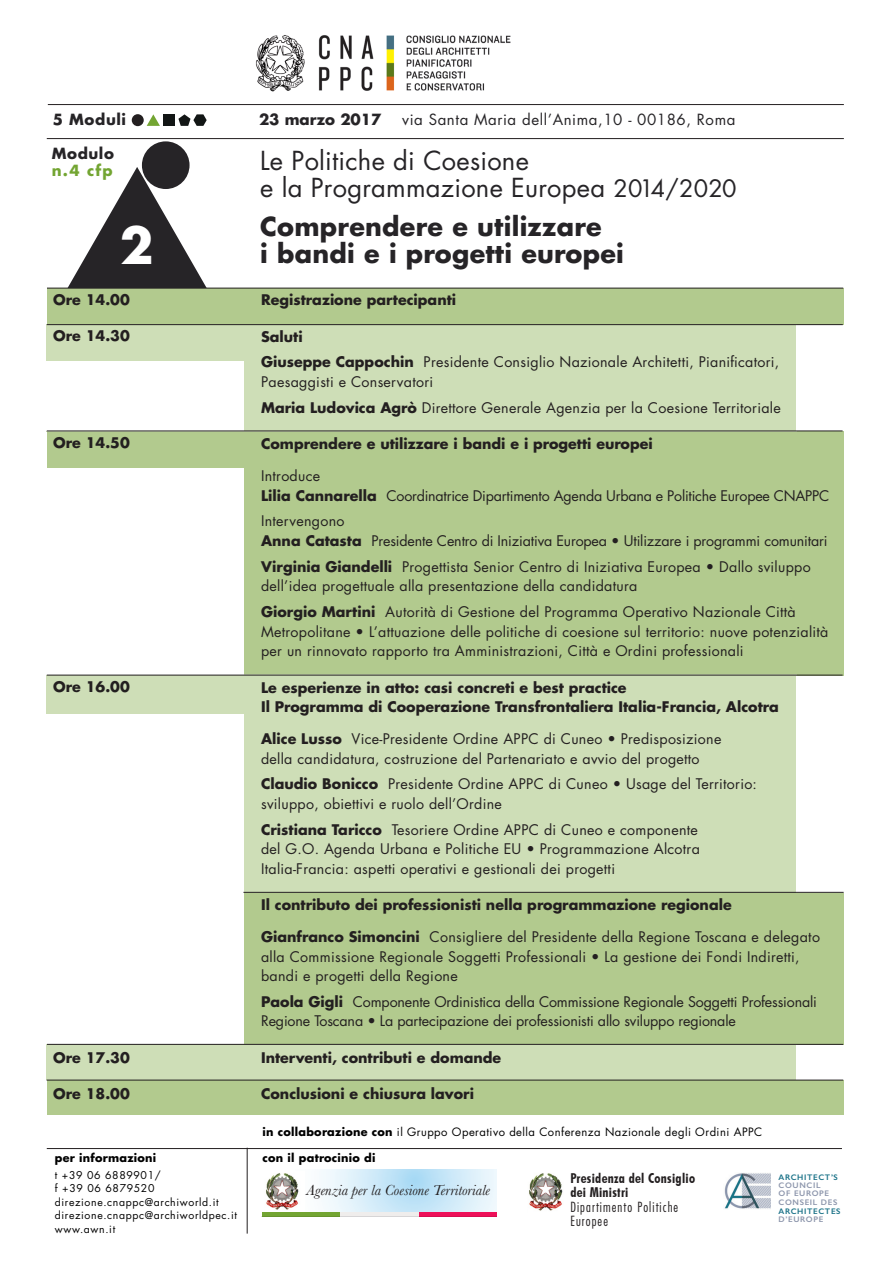
<style>
.page{position:relative;width:893px;height:1263px;background:#fff}
.page>*{position:absolute;margin:0;border:0;box-sizing:border-box;transform-origin:0 0}
.t1{font:700 49.2px "Futura Std";color:#fff}
.t2{font:25.5px/27px "Futura Std";letter-spacing:.01em;color:#262427}
.t3{font:700 25.5px/27px "Futura Std";letter-spacing:.01em;color:#262427}
.t4{font:italic 15.15px "Baskerville";color:#231f20}
.t5{font:15px "Futura Std";letter-spacing:.04em;color:#262427}
.t6{font:700 15px "Futura Std";letter-spacing:.04em;color:#262427}
.t7{font:700 15px "Futura Std";color:#262427}
.t8{font:700 15px "Futura Std";color:#73a532}
.t9{font:14.25px/19.5px "Futura Std";letter-spacing:.02em;color:#231f20}
.t10{font:700 14.25px/19.5px "Futura Std";color:#231f20}
.t11{font:14.25px/19.5px "Futura Std";letter-spacing:-.01em;color:#231f20}
.t12{font:14.25px/19.5px "Futura Std";letter-spacing:-.015em;color:#231f20}
.t13{font:700 condensed 13.65px/14.5px "Futura BT";letter-spacing:.02em;color:#231f20}
.t14{font:300 condensed 13.65px/14.5px "Futura Std";letter-spacing:.08em;color:#231f20}
.t15{font:11.25px "Futura Std";letter-spacing:.04em;color:#000}
.t16{font:700 11.25px "Futura Std";letter-spacing:.02em;color:#000}
.t17{font:10.5px/13.5px "Futura Std";letter-spacing:.06em;color:#000}
.t18{font:600 8.1px/8.1px "Gill Sans";letter-spacing:.08em;color:#8d96ac}
.t19{font:600 8.1px "Gill Sans";letter-spacing:.08em;color:#1a7288}
.s1{font-size:23.4px}
.s2{font-weight:700}
</style>
<div class="page">
<div style="left:47px;top:288px;width:797px;height:826px;background:#b2ca8e"></div>
<div style="left:46px;top:324px;width:751px;height:107px;background:#cedeb7"></div>
<div style="left:46px;top:675px;width:751px;height:218px;background:#cedeb7"></div>
<div style="left:46px;top:1044px;width:751px;height:35px;background:#cedeb7"></div>
<div style="left:27px;top:361px;width:216px;height:70px;background:#fff"></div>
<div style="left:796px;top:676px;width:97px;height:216px;background:#fff"></div>
<div style="left:796px;top:1045px;width:97px;height:34px;background:#fff"></div>
<div style="left:796px;top:325px;width:97px;height:105px;background:#fff"></div>
<div style="left:32px;top:468px;width:211px;height:206px;background:#fff"></div>
<div style="left:32px;top:714px;width:211px;height:330px;background:#fff"></div>
<img style="left:244px;top:35px;width:274px;height:71px">
<hr style="left:47px;top:138px;width:797px;height:1px;background:#231f20">
<hr style="left:48px;top:104px;width:796px;height:1px;background:#231f20">
<hr style="left:47px;top:288px;width:796px;height:1px;background:#231f20">
<hr style="left:47px;top:324px;width:796px;height:1px;background:#231f20">
<hr style="left:47px;top:431px;width:796px;height:1px;background:#231f20">
<hr style="left:47px;top:675px;width:796px;height:1px;background:#231f20">
<hr style="left:47px;top:1044px;width:796px;height:1px;background:#231f20">
<hr style="left:47px;top:1080px;width:796px;height:1px;background:#231f20">
<hr style="left:243px;top:892px;width:601px;height:1px;background:#231f20">
<div style="left:142px;top:141px;width:48px;height:48px;background:#262427;border-radius:50%"></div>
<svg style="left:68px;top:167px;width:139px;height:121px"></svg>
<hr style="left:47px;top:1148px;width:795px;height:1px;background:#231f20">
<div style="left:132px;top:114px;width:12px;height:12px;background:#231f20;border-radius:50%"></div>
<svg style="left:147px;top:114px;width:13px;height:12px"></svg>
<div style="left:163px;top:114px;width:12px;height:12px;background:#121615"></div>
<svg style="left:178px;top:114px;width:29px;height:12px"></svg>
<img style="left:529px;top:1173px;width:34px;height:38px">
<svg style="left:321px;top:1170px;width:176px;height:42px;background:#d3ebf9"></svg>
<img style="left:266px;top:1173px;width:33px;height:37px">
<svg style="left:262px;top:1212px;width:235px;height:5px"></svg>
<hr style="left:247px;top:1148px;width:1px;height:85px;background:#231f20">
<img style="left:724px;top:1173px;width:46px;height:36px">
<p class="t6" style="left:53px;top:109px;width:75px">5 Moduli</p>
<p class="t6" style="left:52px;top:143px;width:64px">Modulo</p>
<p class="t8" style="left:52px;top:160px;width:62px">n.4 cfp</p>
<h1 class="t1" style="left:120px;top:212px;width:35px">2</h1>
<p class="t10" style="left:53px;top:290px;width:78px">Ore 14.00</p>
<p class="t10" style="left:53px;top:326px;width:78px">Ore 14.30</p>
<p class="t10" style="left:53px;top:433px;width:78px">Ore 14.50</p>
<p class="t10" style="left:53px;top:677px;width:78px">Ore 16.00</p>
<p class="t10" style="left:53px;top:1047px;width:78px">Ore 17.30</p>
<p class="t10" style="left:53px;top:1083px;width:78px">Ore 18.00</p>
<p class="t7" style="left:259px;top:109px;width:124px">23 marzo 2017</p>
<p class="t5" style="left:402px;top:110px;width:335px">via Santa Maria dell’Anima,10 - 00186, Roma</p>
<h2 class="t2" style="left:260px;top:148px;width:478px">Le Politiche di Coesione<br>e la Programmazione Europea <span class="s1">2014/2020</span></h2>
<h2 class="t3" style="left:260px;top:213px;width:365px">Comprendere e utilizzare<br>i bandi e i progetti europei</h2>
<p class="t10" style="left:261px;top:290px;width:197px">Registrazione partecipanti</p>
<p class="t9" style="left:261px;top:323px;width:520px;line-height:26px"><span class="s2">Saluti<br>Giuseppe Cappochin</span> Presidente Consiglio Nazionale Architetti, Pianificatori,</p>
<p class="t9" style="left:261px;top:369px;width:521px;line-height:26px">Paesaggisti e Conservatori<br><span class="s2">Maria Ludovica Agrò</span> Direttore Generale Agenzia per la Coesione Territoriale</p>
<p class="t10" style="left:261px;top:434px;width:393px">Comprendere e utilizzare i bandi e i progetti europei</p>
<p class="t12" style="left:261px;top:466px;width:570px">Introduce<br><span class="s2">Lilia Cannarella</span> Coordinatrice Dipartimento Agenda Urbana e Politiche Europee CNAPPC</p>
<p class="t11" style="left:261px;top:512px;width:568px">Intervengono<br><span class="s2">Anna Catasta</span> Presidente Centro di Iniziativa Europea • Utilizzare i programmi comunitari</p>
<p class="t9" style="left:261px;top:557px;width:551px"><span class="s2">Virginia Giandelli</span> Progettista Senior Centro di Iniziativa Europea • Dallo sviluppo dell’idea progettuale alla presentazione della candidatura</p>
<p class="t9" style="left:261px;top:602px;width:569px"><span class="s2">Giorgio Martini</span> Autorità di Gestione del Programma Operativo Nazionale Città<br>Metropolitane • L’attuazione delle politiche di coesione sul territorio: nuove potenzialità per un rinnovato rapporto tra Amministrazioni, Città e Ordini professionali</p>
<p class="t10" style="left:261px;top:677px;width:519px">Le esperienze in atto: casi concreti e best practice<br>Il Programma di Cooperazione Transfrontaliera Italia-Francia, Alcotra</p>
<p class="t9" style="left:261px;top:729px;width:462px"><span class="s2">Alice Lusso</span> Vice-Presidente Ordine APPC di Cuneo • Predisposizione della candidatura, costruzione del Partenariato e avvio del progetto</p>
<p class="t9" style="left:261px;top:774px;width:497px"><span class="s2">Claudio Bonicco</span> Presidente Ordine APPC di Cuneo • Usage del Territorio: sviluppo, obiettivi e ruolo dell’Ordine</p>
<p class="t9" style="left:261px;top:820px;width:440px"><span class="s2">Cristiana Taricco</span> Tesoriere Ordine APPC di Cuneo e componente del G.O. Agenda Urbana e Politiche EU • Programmazione Alcotra<br>Italia-Francia: aspetti operativi e gestionali dei progetti</p>
<p class="t10" style="left:261px;top:895px;width:472px">Il contributo dei professionisti nella programmazione regionale</p>
<p class="t9" style="left:261px;top:927px;width:560px"><span class="s2">Gianfranco Simoncini</span> Consigliere del Presidente della Regione Toscana e delegato alla Commissione Regionale Soggetti Professionali • La gestione dei Fondi Indiretti, bandi e progetti della Regione</p>
<p class="t11" style="left:261px;top:992px;width:557px"><span class="s2">Paola Gigli</span> Componente Ordinistica della Commissione Regionale Soggetti Professionali<br>Regione Toscana • La partecipazione dei professionisti allo sviluppo regionale</p>
<p class="t10" style="left:261px;top:1047px;width:242px">Interventi, contributi e domande</p>
<p class="t10" style="left:261px;top:1084px;width:214px">Conclusioni e chiusura lavori</p>
<p class="t15" style="left:263px;top:1124px;width:501px"><span class="s2">in collaborazione con</span> il Gruppo Operativo della Conferenza Nazionale degli Ordini APPC</p>
<p class="t16" style="left:55px;top:1150px;width:103px">per informazioni</p>
<p class="t16" style="left:262px;top:1150px;width:114px">con il patrocinio di</p>
<p class="t17" style="left:55px;top:1168px;width:184px">t +39 06 6889901/<br>f +39 06 6879520 direzione.cnappc@archiworld.it direzione.cnappc@archiworldpec.it www.awn.it</p>
<p class="t13" style="left:570px;top:1170px;width:126px">Presidenza del Consiglio dei Ministri</p>
<p class="t4" style="left:307px;top:1182px;width:185px">Agenzia per la Coesione Territoriale</p>
<p class="t14" style="left:570px;top:1199px;width:109px">Dipartimento Politiche<br>Europee</p>
<p class="t19" style="left:779px;top:1172px;width:61px">ARCHITECT’S</p>
<p class="t18" style="left:779px;top:1181px;width:52px">COUNCIL<br>OF EUROPE</p>
<p class="t18" style="left:779px;top:1198px;width:60px">CONSEIL DES</p>
<p class="t19" style="left:779px;top:1206px;width:64px">ARCHITECTES</p>
<p class="t18" style="left:779px;top:1215px;width:46px">D’EUROPE</p>
</div>
